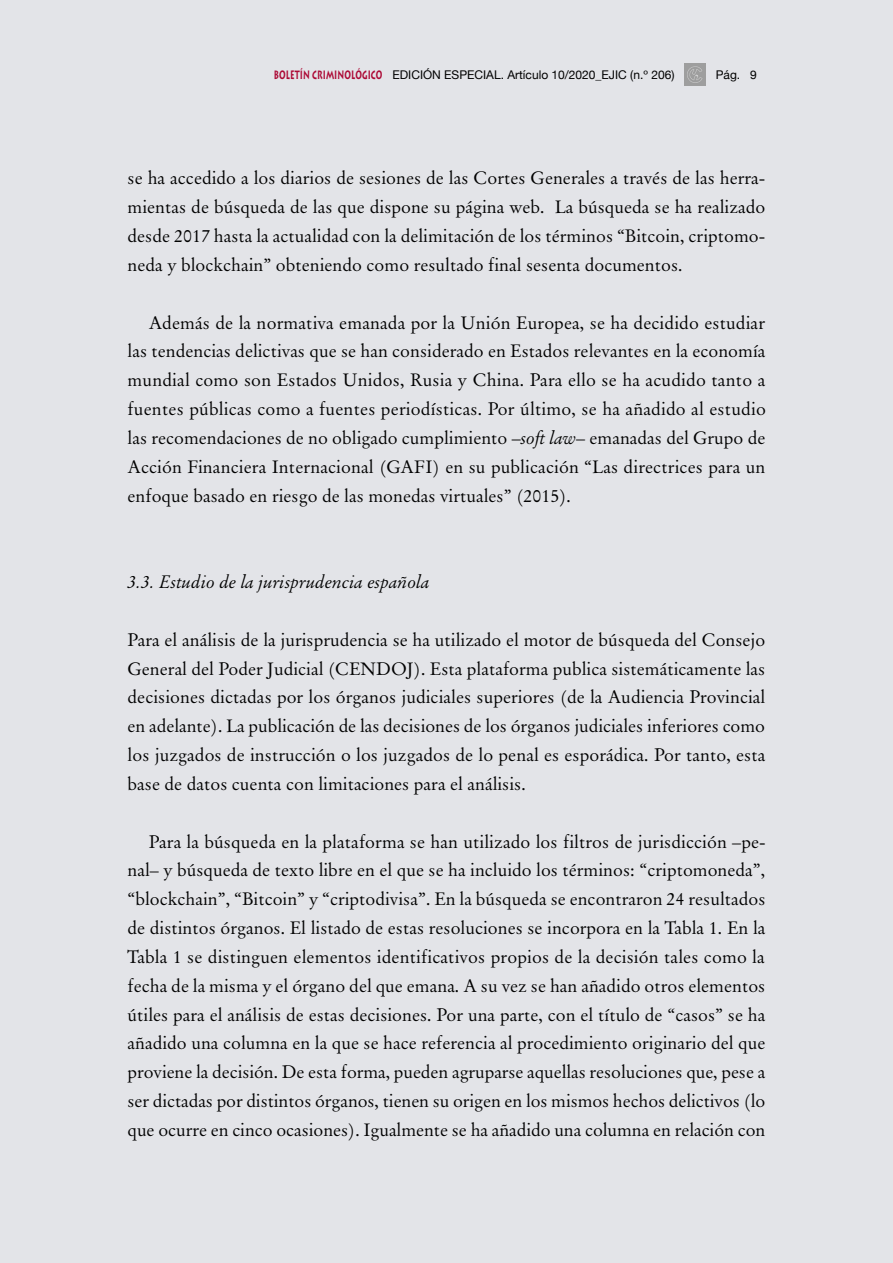
<style>
.page{position:relative;width:893px;height:1263px;background:#e3e4e8}
.page>*{position:absolute;margin:0;border:0;box-sizing:border-box;transform-origin:0 0}
.t1{font:18px/28.8px "Original Garamond BT";color:#000;text-align:justify}
.t2{font:italic 18px "Original Garamond BT";color:#000}
.t3{font:12px "Helvetica Neue";color:#000}
.s1{font-family:"Lithos";font-weight:700;color:#ac0935}
.s2{font-style:italic}
</style>
<div class="page">
<img style="left:684px;top:64px;width:22px;height:21px">
<p class="t3" style="left:274px;top:68px;width:402px"><span class="s1">BOLETÍN CRIMINOLÓGICO</span> EDICIÓN ESPECIAL. Artículo 10/2020_EJIC (n.º 206)</p>
<p class="t3" style="left:716px;top:68px;width:43px">Pág. 9</p>
<p class="t1" style="left:128px;top:164px;width:639px">se ha accedido a los diarios de sesiones de las Cortes Generales a través de las herra&shy;mientas de búsqueda de las que dispone su página web. La búsqueda se ha realizado desde 2017 hasta la actualidad con la delimitación de los términos “Bitcoin, criptomo&shy;neda y blockchain” obteniendo como resultado final sesenta documentos.</p>
<p class="t1" style="left:128px;top:308px;width:640px;text-indent:21px">Además de la normativa emanada por la Unión Europea, se ha decidido estudiar las tendencias delictivas que se han considerado en Estados relevantes en la economía mundial como son Estados Unidos, Rusia y China. Para ello se ha acudido tanto a fuentes públicas como a fuentes periodísticas. Por último, se ha añadido al estudio las recomendaciones de no obligado cumplimiento –<span class="s2">soft law</span>– emanadas del Grupo de Acción Financiera Internacional (GAFI) en su publicación “Las directrices para un enfoque basado en riesgo de las monedas virtuales” (2015).</p>
<p class="t2" style="left:128px;top:571px;width:304px">3.3. Estudio de la jurisprudencia española</p>
<p class="t1" style="left:128px;top:625px;width:639px">Para el análisis de la jurisprudencia se ha utilizado el motor de búsqueda del Consejo General del Poder Judicial (CENDOJ). Esta plataforma publica sistemáticamente las decisiones dictadas por los órganos judiciales superiores (de la Audiencia Provincial en adelante). La publicación de las decisiones de los órganos judiciales inferiores como los juzgados de instrucción o los juzgados de lo penal es esporádica. Por tanto, esta base de datos cuenta con limitaciones para el análisis.</p>
<p class="t1" style="left:128px;top:827px;width:640px;text-indent:21px">Para la búsqueda en la plataforma se han utilizado los filtros de jurisdicción –pe&shy;nal– y búsqueda de texto libre en el que se ha incluido los términos: “criptomoneda”, “blockchain”, “Bitcoin” y “criptodivisa”. En la búsqueda se encontraron 24 resultados de distintos órganos. El listado de estas resoluciones se incorpora en la Tabla 1. En la Tabla 1 se distinguen elementos identificativos propios de la decisión tales como la fecha de la misma y el órgano del que emana. A su vez se han añadido otros elementos útiles para el análisis de estas decisiones. Por una parte, con el título de “casos” se ha añadido una columna en la que se hace referencia al procedimiento originario del que proviene la decisión. De esta forma, pueden agruparse aquellas resoluciones que, pese a ser dictadas por distintos órganos, tienen su origen en los mismos hechos delictivos (lo que ocurre en cinco ocasiones). Igualmente se ha añadido una columna en relación con</p>
</div>
